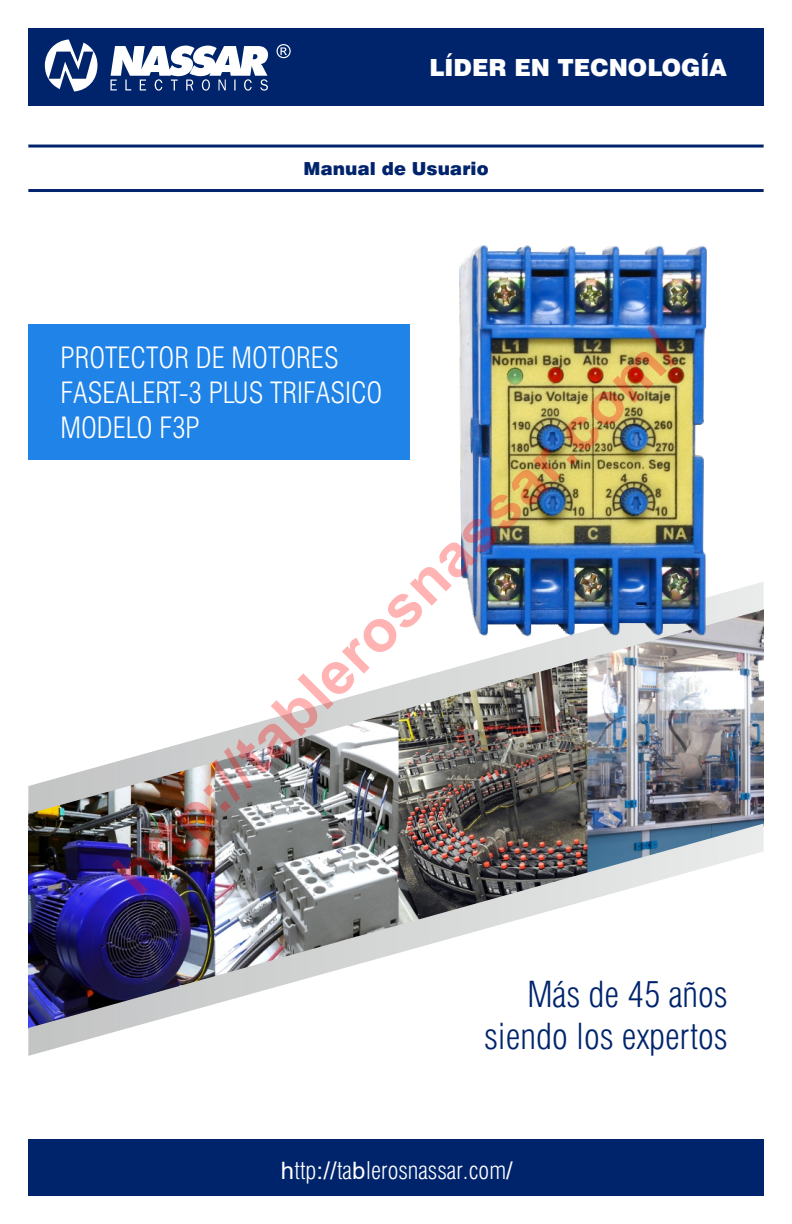
<style>
.page{position:relative;width:792px;height:1224px;background:#fff}
.page>*{position:absolute;margin:0;border:0;box-sizing:border-box;transform-origin:0 0}
.t1{font:700 60px "Arial";color:rgb(255 0 0/.3)}
.t2{font:300 condensed 35.2px/42.2px "Swiss 721 BT";color:#00246c;text-align:right}
.t3{font:300 condensed 28.8px/34.6px "Swiss 721 BT";color:#fff}
.t4{font:300 condensed 24px "Swiss 721 BT";color:#fff}
.t5{font:900 23.6px "Swiss 721 BT";color:#fff}
.t6{font:900 18px "Swiss 721 BT";color:#00246c}
.s1{font-family:"Arial";font-weight:400;font-stretch:normal}
</style>
<div class="page">
<div style="left:28px;top:325px;width:382px;height:135px;background:#2083e8"></div>
<img style="left:28px;top:814px;width:736px;height:10px">
<img style="left:28px;top:582px;width:736px;height:232px">
<img style="left:28px;top:824px;width:736px;height:232px">
<div style="left:28px;top:28px;width:736px;height:78px;background:#00246c"></div>
<div style="left:28px;top:1139px;width:736px;height:57px;background:#00246c"></div>
<hr style="left:28px;top:145px;width:736px;height:3px;background:#00246c">
<hr style="left:28px;top:189px;width:736px;height:3px;background:#00246c">
<img style="left:436px;top:245px;width:294px;height:414px">
<svg style="left:45px;top:39px;width:223px;height:52px"></svg>
<svg style="left:277px;top:44px;width:14px;height:14px"></svg>
<p class="t5" style="left:429px;top:59px;width:299px">LÍDER EN TECNOLOGÍA</p>
<p class="t6" style="left:303px;top:162px;width:187px">Manual de Usuario</p>
<h1 class="t1" style="left:101px;top:860px;width:770px;rotate:-45deg">http://tablerosnassar.com/</h1>
<p class="t3" style="left:60px;top:343px;width:324px">PROTECTOR DE MOTORES<br>FASEALERT-3 PLUS TRIFASICO<br>MODELO F3P</p>
<p class="t2" style="left:484px;top:976px;width:245px">Más de 45 años siendo los expertos</p>
<p class="t4" style="left:281px;top:1161px;width:234px"><span class="s1">h</span>ttp<span class="s1">://</span>ta<span class="s1">b</span>lerosnassar.com<span class="s1">/</span></p>
</div>
